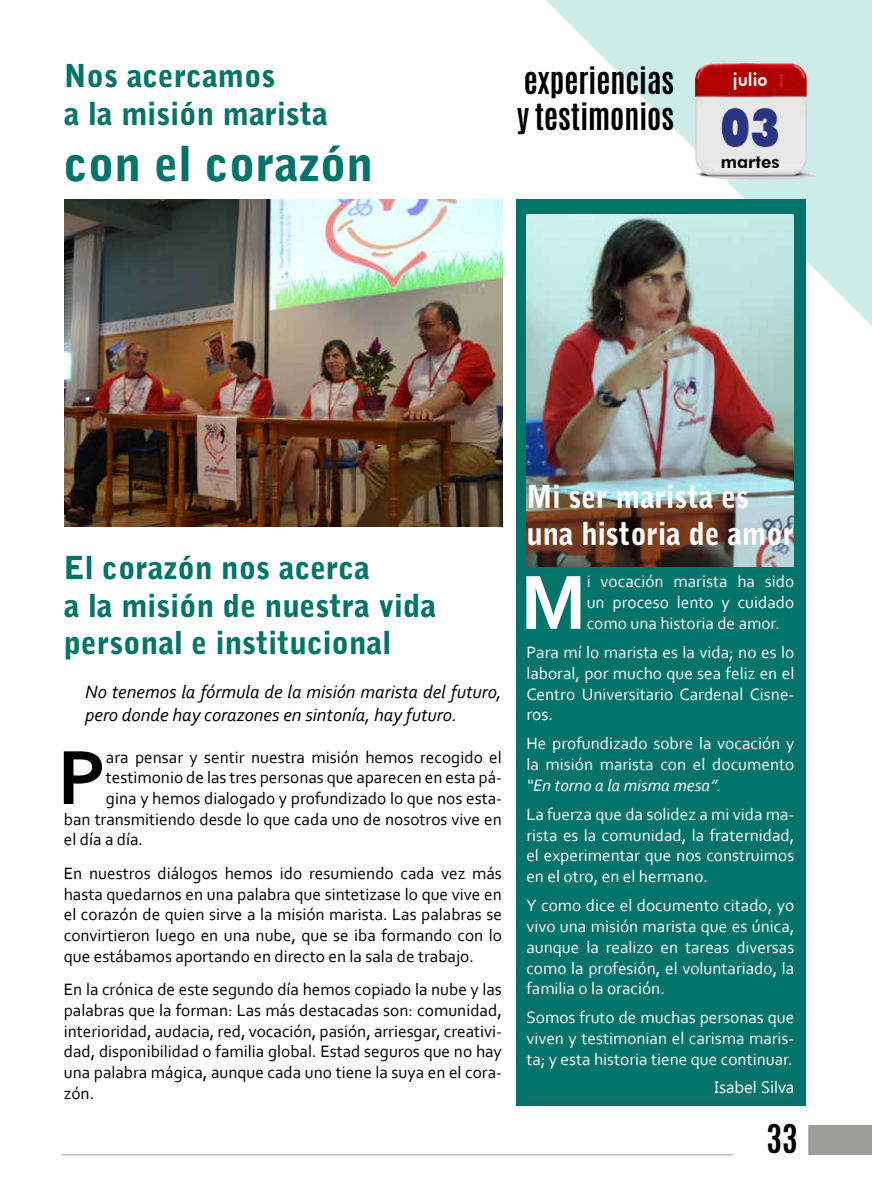
<style>
.page{position:relative;width:872px;height:1191px;background:#fff}
.page>*{position:absolute;margin:0;border:0;box-sizing:border-box;transform-origin:0 0}
.t1{font:700 80.55px "Corbel";color:#000}
.t2{font:700 80.55px "Corbel";color:#fff}
.t3{font:900 54px "Futura BT";color:#283583;scale:.8 1}
.t4{font:900 48px "Bell Gothic Std";color:#00746b}
.t5{font:700 33px "Antonio";color:#000}
.t6{font:900 31.5px/37.8px "Bell Gothic Std";color:#00746b}
.t7{font:900 31.5px/37.8px "Bell Gothic Std";color:#fff;scale:.93 1}
.t8{font:700 30px/36px "Antonio";color:#000}
.t9{font:italic 18.75px/22.5px "Corbel";color:#000}
.t10{font:800 18px "Futura BT";color:#000}
.t11{font:800 18px "Futura BT";color:#fff;scale:.92 1}
.t12{font:17.25px/20.7px "Corbel";color:#000;text-align:justify}
.t13{font:17.25px/20.7px "Corbel";color:#fff;text-align:justify}
.t14{font:italic 17.25px "Corbel";color:#fff}
.t15{font:16.5px "Ebrima";color:#fff}
</style>
<div class="page">
<div style="left:808px;top:1125px;width:64px;height:30px;background:#9d9d9c"></div>
<hr style="left:62px;top:1154px;width:671px;height:1px;background:#9d9d9c">
<svg style="left:546px;top:0;width:326px;height:345px;fill:#ccece7"></svg>
<div style="left:516px;top:199px;width:289px;height:906px;background:#00746b"></div>
<img style="left:527px;top:214px;width:267px;height:352px">
<img style="left:694px;top:63px;width:122px;height:118px">
<div style="left:701px;top:97px;width:100px;height:67px;background:#e7e7e7"></div>
<hr style="left:526px;top:1096px;width:268px;height:1px;background:#575756">
<img style="left:64px;top:199px;width:438px;height:328px">
<h3 class="t6" style="left:64px;top:58px;width:266px">Nos acercamos<br>a la misión marista</h3>
<h3 class="t4" style="left:64px;top:135px;width:311px">con el corazón</h3>
<h3 class="t8" style="left:517px;top:63px;width:159px">EXPERIENCIAS<br>Y TESTIMONIOS</h3>
<p class="t11" style="left:733px;top:69px;width:39px">julio</p>
<h2 class="t3" style="left:720px;top:95px;width:75px">03</h2>
<p class="t10" style="left:721px;top:151px;width:60px">martes</p>
<h3 class="t6" style="left:64px;top:549px;width:374px">El corazón nos acerca<br>a la misión de nuestra vida personal e institucional</h3>
<p class="t9" style="left:85px;top:680px;width:418px">No tenemos la fórmula de la misión marista del futuro, pero donde hay corazones en sintonía, hay futuro.</p>
<h1 class="t1" style="left:57px;top:727px;width:50px">P</h1>
<p class="t12" style="left:106px;top:746px;width:397px">ara pensar y sentir nuestra misión hemos recogido el</p>
<p class="t12" style="left:106px;top:767px;width:397px">testimonio de las tres personas que aparecen en esta pá-</p>
<p class="t12" style="left:106px;top:787px;width:397px">gina y hemos dialogado y profundizado lo que nos esta-</p>
<p class="t12" style="left:64px;top:808px;width:439px">ban transmitiendo desde lo que cada uno de nosotros vive en</p>
<p class="t12" style="left:64px;top:829px;width:81px">el día a día.</p>
<p class="t12" style="left:64px;top:862px;width:439px">En nuestros diálogos hemos ido resumiendo cada vez más hasta quedarnos en una palabra que sintetizase lo que vive en el corazón de quien sirve a la misión marista. Las palabras se convirtieron luego en una nube, que se iba formando con lo que estábamos aportando en directo en la sala de trabajo.</p>
<p class="t12" style="left:64px;top:978px;width:439px">En la crónica de este segundo día hemos copiado la nube y las palabras que la forman: Las más destacadas son: comunidad, interioridad, audacia, red, vocación, pasión, arriesgar, creativi&shy;dad, disponibilidad o familia global. Estad seguros que no hay una palabra mágica, aunque cada uno tiene la suya en el cora&shy;zón.</p>
<h3 class="t7" style="left:526px;top:478px;width:290px">Mi ser marista es una historia de amor</h3>
<h1 class="t2" style="left:520px;top:552px;width:68px">M</h1>
<p class="t13" style="left:586px;top:571px;width:209px">i vocación marista ha sido un proceso lento y cuidado como una historia de amor.</p>
<p class="t13" style="left:526px;top:641px;width:269px">Para mí lo marista es la vida; no es lo laboral, por mucho que sea feliz en el Centro Universitario Cardenal Cisne&shy;ros.</p>
<p class="t13" style="left:526px;top:733px;width:269px">He profundizado sobre la vocación y la misión marista con el documento</p>
<p class="t14" style="left:526px;top:774px;width:196px">“En torno a la misma mesa”.</p>
<p class="t13" style="left:526px;top:803px;width:269px">La fuerza que da solidez a mi vida ma&shy;rista es la comunidad, la fraternidad, el experimentar que nos construimos en el otro, en el hermano.</p>
<p class="t13" style="left:526px;top:895px;width:269px">Y como dice el documento citado, yo vivo una misión marista que es única, aunque la realizo en tareas diversas como la profesión, el voluntariado, la familia o la oración.</p>
<p class="t13" style="left:526px;top:1007px;width:269px">Somos fruto de muchas personas que viven y testimonian el carisma maris&shy;ta; y esta historia tiene que continuar.</p>
<p class="t15" style="left:714px;top:1075px;width:81px">Isabel Silva</p>
<h3 class="t5" style="left:766px;top:1114px;width:32px">33</h3>
</div>
